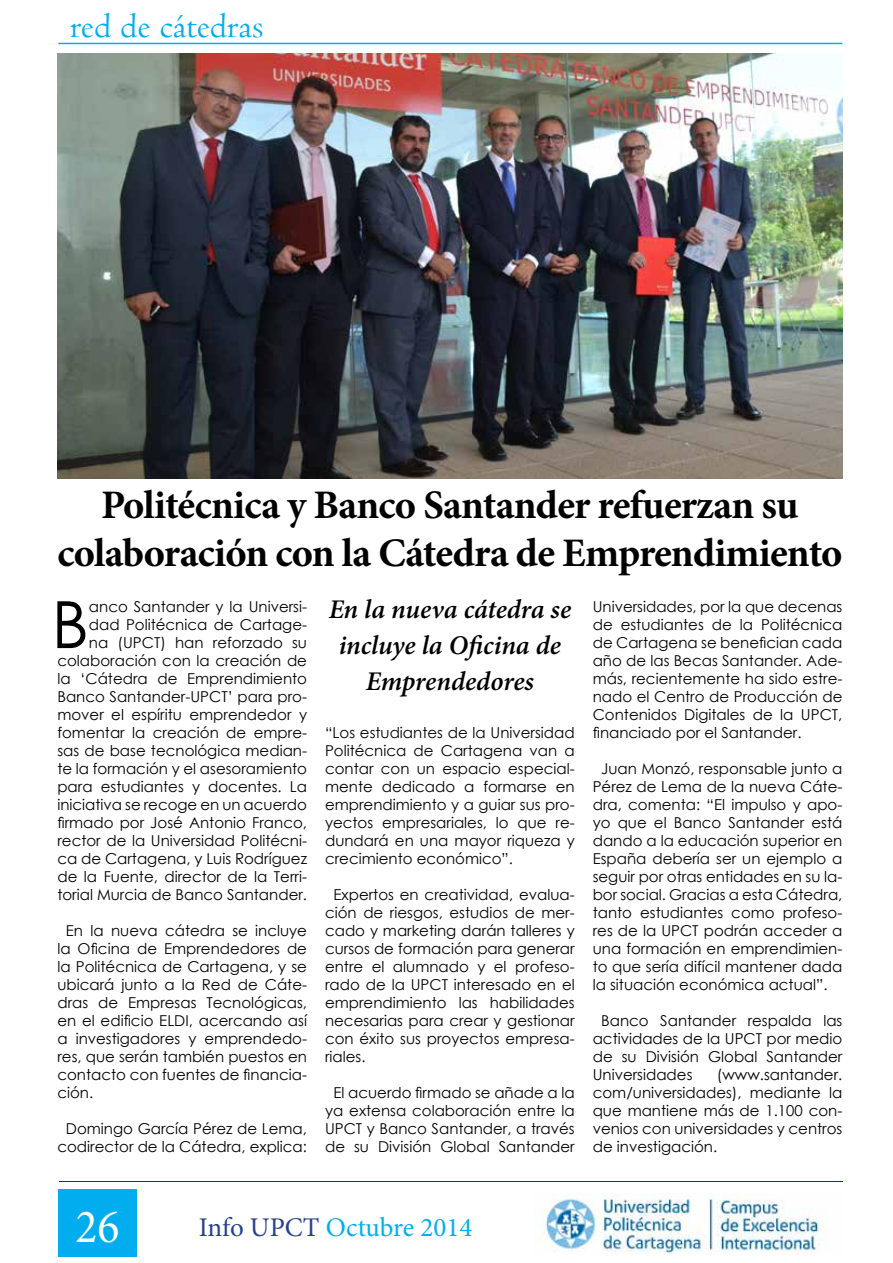
<style>
.page{position:relative;width:893px;height:1263px;background:#fff}
.page>*{position:absolute;margin:0;border:0;box-sizing:border-box;transform-origin:0 0}
.t1{font:65.1px "Century Gothic";color:#000}
.t2{font:47.7px "Minion Pro";color:#fff;scale:.96 1}
.t3{font:700 40.5px/48.6px "Minion Pro";letter-spacing:-.02em;color:#000;text-align:center}
.t4{font:36px "Centaur";color:#00aeef}
.t5{font:italic 600 27px/36px "Minion Pro";letter-spacing:-.005em;color:#000;text-align:center}
.t6{font:27px "Minion Pro";color:#00aeef}
.t7{font:15px/18px "Century Gothic";color:#000;text-align:justify}
.s1{color:#25408f}
</style>
<div class="page">
<div style="left:58px;top:1189px;width:79px;height:68px;background:#00aeef"></div>
<hr style="left:59px;top:1181px;width:783px;height:1px;background:#1d2b7a">
<hr style="left:58px;top:43px;width:784px;height:1px;background:#00aeef">
<img style="left:537px;top:1193px;width:288px;height:61px">
<img style="left:57px;top:54px;width:785px;height:425px">
<h3 class="t4" style="left:70px;top:4px;width:195px">red de cátedras</h3>
<h3 class="t3" style="left:57px;top:480px;width:786px">Politécnica y Banco Santander refuerzan su colaboración con la Cátedra de Emprendimiento</h3>
<h3 class="t5" style="left:329px;top:591px;width:244px">En la nueva cátedra se incluye la Oficina de<br>Emprendedores</h3>
<p class="t7" style="left:57px;top:597px;width:251px;text-align:right">anco Santander y la Universi&shy;dad Politécnica de Cartage-<br>na (UPCT) han reforzado su colaboración con la creación de la ‘Cátedra de Emprendimiento<br>Banco Santander-UPCT’ para pro&shy;mover el espíritu emprendedor y fomentar la creación de empre&shy;sas de base tecnológica median&shy;te la formación y el asesoramiento para estudiantes y docentes. La iniciativa se recoge en un acuerdo firmado por José Antonio Franco, rector de la Universidad Politécni&shy;ca de Cartagena, y Luis Rodríguez de la Fuente, director de la Terri&shy;torial Murcia de Banco Santander.</p>
<p class="t7" style="left:57px;top:921px;width:251px;text-indent:9px">En la nueva cátedra se incluye la Oficina de Emprendedores de la Politécnica de Cartagena, y se ubicará junto a la Red de Cáte&shy;dras de Empresas Tecnológicas, en el edificio ELDI, acercando así a investigadores y emprendedo&shy;res, que serán también puestos en contacto con fuentes de financia&shy;ción.</p>
<p class="t7" style="left:57px;top:1119px;width:251px;text-align:center">Domingo García Pérez de Lema, codirector de la Cátedra, explica:</p>
<p class="t7" style="left:593px;top:597px;width:251px">Universidades, por la que decenas de estudiantes de la Politécnica de Cartagena se benefician cada año de las Becas Santander. Ade&shy;más, recientemente ha sido estre&shy;nado el Centro de Producción de Contenidos Digitales de la UPCT, financiado por el Santander.</p>
<p class="t7" style="left:593px;top:759px;width:251px;text-indent:9px">Juan Monzó, responsable junto a Pérez de Lema de la nueva Cáte&shy;dra, comenta: “El impulso y apo&shy;yo que el Banco Santander está dando a la educación superior en España debería ser un ejemplo a seguir por otras entidades en su la&shy;bor social. Gracias a esta Cátedra, tanto estudiantes como profeso&shy;res de la UPCT podrán acceder a una formación en emprendimien&shy;to que sería difícil mantener dada la situación económica actual”.</p>
<p class="t7" style="left:593px;top:1011px;width:251px;text-indent:9px">Banco Santander respalda las actividades de la UPCT por medio de su División Global Santander Universidades</p>
<h1 class="t1" style="left:52px;top:579px;width:39px">B</h1>
<p class="t7" style="left:325px;top:723px;width:251px">“Los estudiantes de la Universidad Politécnica de Cartagena van a contar con un espacio especial&shy;mente dedicado a formarse en emprendimiento y a guiar sus pro&shy;yectos empresariales, lo que re&shy;dundará en una mayor riqueza y crecimiento económico”.</p>
<p class="t7" style="left:325px;top:885px;width:251px;text-indent:9px">Expertos en creatividad, evalua&shy;ción de riesgos, estudios de mer&shy;cado y marketing darán talleres y cursos de formación para generar entre el alumnado y el profeso&shy;rado de la UPCT interesado en el emprendimiento las habilidades necesarias para crear y gestionar con éxito sus proyectos empresa&shy;riales.</p>
<p class="t7" style="left:325px;top:1083px;width:251px;text-align:center">El acuerdo firmado se añade a la ya extensa colaboración entre la<br>UPCT y Banco Santander, a través de su División Global Santander</p>
<p class="t7" style="left:593px;top:1065px;width:251px;text-indent:124px">(www.santander. com/universidades), mediante la que mantiene más de 1.100 con&shy;venios con universidades y centros de investigación.</p>
<h2 class="t2" style="left:75px;top:1195px;width:47px">26</h2>
<h3 class="t6" style="left:199px;top:1209px;width:275px"><span class="s1">Info UPCT</span> Octubre 2014</h3>
</div>
